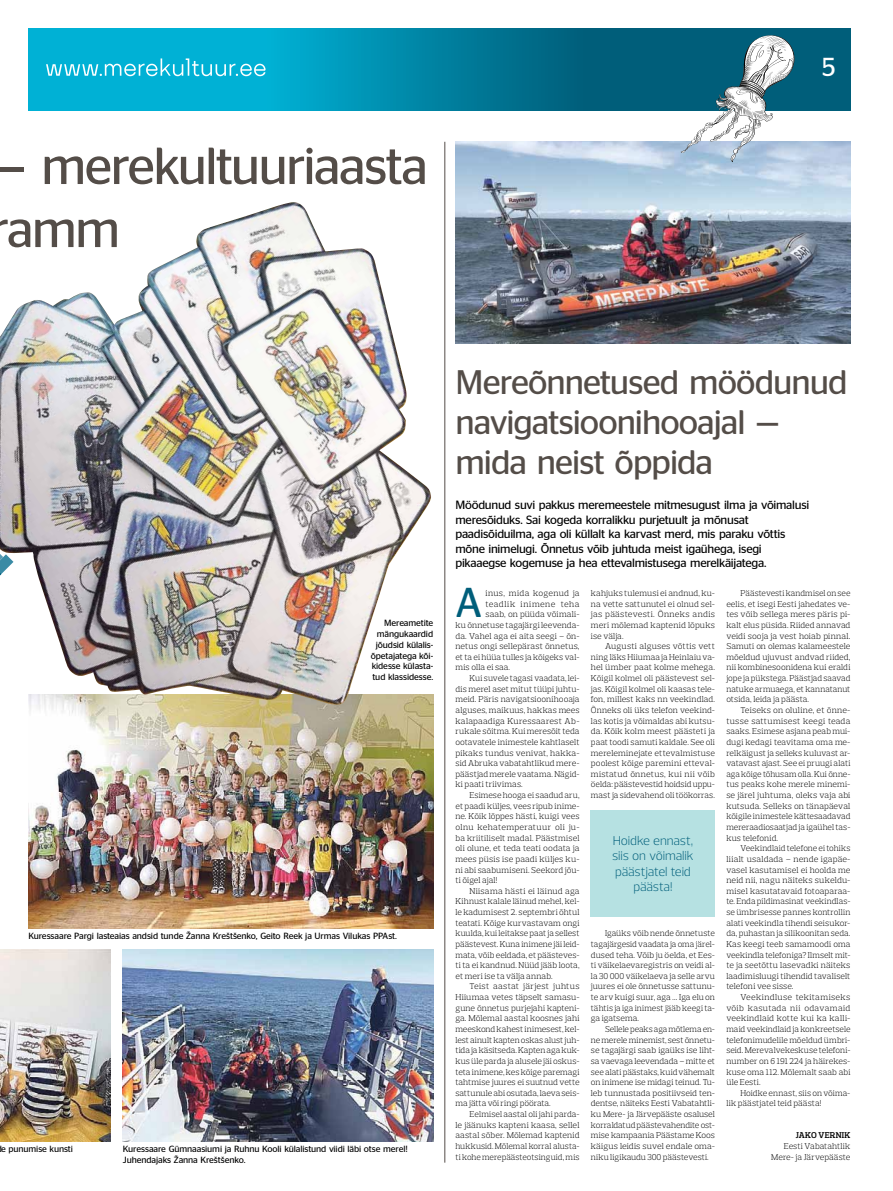
<style>
.page{position:relative;width:893px;height:1191px;background:#fff}
.page>*{position:absolute;margin:0;border:0;box-sizing:border-box;transform-origin:0 0}
.t1{font:52px/63px "Stag Sans";letter-spacing:-.04em;color:#544d48}
.t2{font:41.7px "Stag Sans";color:#005e7a}
.t3{font:34px/40px "Stag Sans";letter-spacing:-.03em;color:#544d48}
.t4{font:26px "Stag Sans";color:#fff}
.t5{font:300 13px/15.6px "Prelo";letter-spacing:-.015em;color:#005e7a;text-align:center}
.t6{font:12px/14.4px "Stag Sans";letter-spacing:-.025em;color:#000}
.t7{font:9px/10.8px "Stag Sans";letter-spacing:-.01em;color:#000;text-align:right}
.t8{font:300 8.6px/10.6px "Prelo Slab";letter-spacing:.005em;color:#000;text-align:justify}
.t9{font:300 8.6px "Prelo Slab";letter-spacing:.025em;color:#000}
.t10{font:300 8.6px "Prelo Slab";letter-spacing:.035em;color:#000}
.t11{font:300 8.6px "Prelo Slab";letter-spacing:.055em;color:#000}
.t12{font:600 8.6px "Prelo Slab";letter-spacing:.03em;color:#000}
</style>
<div class="page">
<svg style="left:28px;top:28px;width:822px;height:83px"></svg>
<svg style="left:46px;top:58px;width:220px;height:18px"></svg>
<img style="left:455px;top:142px;width:395px;height:202px">
<hr style="left:445px;top:142px;width:1px;height:1020px;background:#544d48">
<div style="left:591px;top:810px;width:124px;height:106px;background:#b6e1e2"></div>
<svg style="left:680px;top:34px;width:116px;height:128px"></svg>
<img style="left:28px;top:694px;width:406px;height:234px">
<img style="left:0;top:950px;width:111px;height:191px">
<img style="left:123px;top:950px;width:311px;height:191px">
<img style="left:0;top:202px;width:432px;height:503px">
<svg style="left:0;top:554px;width:13px;height:21px"></svg>
<h1 class="t1" style="left:-11px;top:134px;width:440px">— merekultuuriaasta ramm</h1>
<h3 class="t4" style="left:822px;top:52px;width:15px">5</h3>
<p class="t7" style="left:371px;top:617px;width:64px">Mereametite mängukaardid jõudsid külalis&shy;õpetajatega kõi&shy;kidesse külasta&shy;tud klassidesse.</p>
<p class="t7" style="left:28px;top:930px;width:370px">Kuressaare Pargi lasteaias andsid tunde Žanna Kreštšenko, Geito Reek ja Urmas Vilukas PPAst.</p>
<p class="t7" style="left:1px;top:1143px;width:73px">e punumise kunsti</p>
<p class="t7" style="left:123px;top:1143px;width:286px;text-align:left">Kuressaare Gümnaasiumi ja Ruhnu Kooli külalistund viidi läbi otse merel!<br>Juhendajaks Žanna Kreštšenko.</p>
<h3 class="t3" style="left:455px;top:362px;width:394px">Mereõnnetused möödunud navigatsioonihooajal — mida neist õppida</h3>
<p class="t6" style="left:455px;top:498px;width:355px">Möödunud suvi pakkus meremeestele mitmesugust ilma ja võimalusi meresõiduks. Sai kogeda korralikku purjetuult ja mõnusat paadisõiduilma, aga oli küllalt ka karvast merd, mis paraku võttis mõne inimelugi. Õnnetus võib juhtuda meist igaühega, isegi pikaaegse kogemuse ja hea ettevalmistusega merelkäijatega.</p>
<h2 class="t2" style="left:455px;top:579px;width:28px">A</h2>
<p class="t8" style="left:485px;top:588px;width:96px">inus, mida kogenud ja</p>
<p class="t11" style="left:485px;top:598px;width:96px">teadlik inimene teha</p>
<p class="t8" style="left:485px;top:609px;width:96px">saab, on püüda võimali-</p>
<p class="t8" style="left:455px;top:619px;width:126px">ku õnnetuse tagajärgi leevenda-</p>
<p class="t8" style="left:455px;top:630px;width:126px">da. Vahel aga ei aita seegi – õn-</p>
<p class="t8" style="left:455px;top:641px;width:126px">netus ongi sellepärast õnnetus,</p>
<p class="t8" style="left:455px;top:651px;width:126px">et ta ei hüüa tulles ja kõigeks val-</p>
<p class="t8" style="left:455px;top:662px;width:56px">mis olla ei saa.</p>
<p class="t8" style="left:470px;top:673px;width:111px">Kui suvele tagasi vaadata, lei-</p>
<p class="t8" style="left:455px;top:683px;width:126px">dis merel aset mitut tüüpi juhtu-</p>
<p class="t8" style="left:455px;top:694px;width:126px">meid. Päris navigatsioonihooaja</p>
<p class="t8" style="left:455px;top:705px;width:126px">alguses, maikuus, hakkas mees</p>
<p class="t8" style="left:455px;top:715px;width:126px">kalapaadiga Kuressaarest Ab-</p>
<p class="t8" style="left:455px;top:726px;width:126px">rukale sõitma. Kui meresõit teda</p>
<p class="t8" style="left:455px;top:736px;width:126px">ootavatele inimestele kahtlaselt</p>
<p class="t8" style="left:455px;top:747px;width:126px">pikaks tundus venivat, hakka-</p>
<p class="t8" style="left:455px;top:758px;width:126px">sid Abruka vabatahtlikud mere-</p>
<p class="t8" style="left:455px;top:768px;width:126px">päästjad merele vaatama. Nägid-</p>
<p class="t8" style="left:455px;top:779px;width:69px">ki paati triivimas.</p>
<p class="t8" style="left:470px;top:790px;width:111px">Esimese hooga ei saadud aru,</p>
<p class="t8" style="left:455px;top:800px;width:126px">et paadi küljes, vees ripub inime-</p>
<p class="t8" style="left:455px;top:811px;width:126px">ne. Kõik lõppes hästi, kuigi vees</p>
<p class="t9" style="left:455px;top:822px;width:126px">olnu kehatemperatuur oli ju-</p>
<p class="t8" style="left:455px;top:832px;width:126px">ba kriitiliselt madal. Päästmisel</p>
<p class="t8" style="left:455px;top:843px;width:126px">oli olune, et teda teati oodata ja</p>
<p class="t8" style="left:455px;top:853px;width:126px">mees püsis ise paadi küljes ku-</p>
<p class="t8" style="left:455px;top:864px;width:126px">ni abi saabumiseni. Seekord jõu-</p>
<p class="t8" style="left:455px;top:875px;width:43px">ti õigel ajal!</p>
<p class="t9" style="left:470px;top:885px;width:111px">Niisama hästi ei läinud aga</p>
<p class="t8" style="left:455px;top:896px;width:126px">Kihnust kalale läinud mehel, kel-</p>
<p class="t8" style="left:455px;top:906px;width:126px">le kadumisest 2. septembri õhtul</p>
<p class="t8" style="left:455px;top:917px;width:126px">teatati. Kõige kurvastavam ongi</p>
<p class="t8" style="left:455px;top:928px;width:126px">kuulda, kui leitakse paat ja sellest</p>
<p class="t8" style="left:455px;top:938px;width:126px">päästevest. Kuna inimene jäi leid-</p>
<p class="t8" style="left:455px;top:949px;width:126px">mata, võib eeldada, et päästeves-</p>
<p class="t8" style="left:455px;top:960px;width:126px">ti ta ei kandnud. Nüüd jääb loota,</p>
<p class="t8" style="left:455px;top:970px;width:99px">et meri ise ta välja annab.</p>
<p class="t10" style="left:470px;top:981px;width:111px">Teist aastat järjest juhtus</p>
<p class="t8" style="left:455px;top:992px;width:126px">Hiiumaa vetes täpselt samasu-</p>
<p class="t8" style="left:455px;top:1002px;width:126px">gune õnnetus purjejahi kapteni-</p>
<p class="t8" style="left:455px;top:1013px;width:126px">ga. Mõlemal aastal koosnes jahi</p>
<p class="t8" style="left:455px;top:1023px;width:126px">meeskond kahest inimesest, kel-</p>
<p class="t8" style="left:455px;top:1034px;width:126px">lest ainult kapten oskas alust juh-</p>
<p class="t8" style="left:455px;top:1045px;width:126px">tida ja käsitseda. Kapten aga kuk-</p>
<p class="t8" style="left:455px;top:1055px;width:126px">kus üle parda ja alusele jäi oskus-</p>
<p class="t8" style="left:455px;top:1066px;width:126px">teta inimene, kes kõige paremagi</p>
<p class="t8" style="left:455px;top:1077px;width:126px">tahtmise juures ei suutnud vette</p>
<p class="t8" style="left:455px;top:1087px;width:126px">sattunule abi osutada, laeva seis-</p>
<p class="t8" style="left:455px;top:1098px;width:97px">ma jätta või ringi pöörata.</p>
<p class="t8" style="left:470px;top:1108px;width:111px">Eelmisel aastal oli jahi parda-</p>
<p class="t8" style="left:455px;top:1119px;width:126px">le jäänuks kapteni kaasa, sellel</p>
<p class="t8" style="left:455px;top:1130px;width:126px">aastal sõber. Mõlemad kaptenid</p>
<p class="t8" style="left:455px;top:1140px;width:126px">hukkusid. Mõlemal korral alusta-</p>
<p class="t8" style="left:455px;top:1151px;width:126px">ti kohe merepäästeotsinguid, mis</p>
<p class="t8" style="left:591px;top:588px;width:126px">kahjuks tulemusi ei andnud, ku&shy;na vette sattunutel ei olnud sel&shy;jas päästevesti. Õnneks andis meri mõlemad kaptenid lõpuks ise välja.</p>
<p class="t8" style="left:591px;top:641px;width:126px;text-indent:14px">Augusti alguses võttis vett ning läks Hiiumaa ja Heinlaiu va&shy;hel ümber paat kolme mehega.<br>Kõigil kolmel oli päästevest sel&shy;jas. Kõigil kolmel oli kaasas tele&shy;fon, millest kaks nn veekindlad.<br>Õnneks oli üks telefon veekind&shy;las kotis ja võimaldas abi kutsu&shy;da. Kõik kolm meest päästeti ja paat toodi samuti kaldale. See oli mereleminejate ettevalmistuse poolest kõige paremini etteval&shy;mistatud õnnetus, kui nii võib öelda: päästevestid hoidsid uppu&shy;mast ja sidevahend oli töökorras.</p>
<h3 class="t5" style="left:612px;top:832px;width:83px">Hoidke ennast, siis on võimalik päästjatel teid päästa!</h3>
<p class="t8" style="left:591px;top:928px;width:126px;text-indent:14px">Igaüks võib nende õnnetuste tagajärgesid vaadata ja oma järel&shy;dused teha. Võib ju öelda, et Ees&shy;ti väikelaevaregistris on veidi al&shy;la 30 000 väikelaeva ja selle arvu juures ei ole õnnetusse sattunu&shy;te arv kuigi suur, aga … Iga elu on tähtis ja iga inimest jääb keegi ta&shy;ga igatsema.</p>
<p class="t8" style="left:591px;top:1023px;width:126px;text-indent:14px">Sellele peaks aga mõtlema en&shy;ne merele minemist, sest õnnetu&shy;se tagajärgi saab igaüks ise liht&shy;sa vaevaga leevendada – mitte et see alati päästaks, kuid vähemalt on inimene ise midagi teinud. Tu&shy;leb tunnustada positiivseid ten&shy;dentse, näiteks Eesti Vabatahtli&shy;ku Mere- ja Järvepääste osalusel korraldatud päästevahendite ost&shy;mise kampaania Päästame Koos käigus leidis suvel endale oma&shy;niku ligikaudu 300 päästevesti.</p>
<p class="t8" style="left:726px;top:588px;width:126px;text-indent:14px">Päästevesti kandmisel on see eelis, et isegi Eesti jahedates ve&shy;tes võib sellega meres päris pi&shy;kalt elus püsida. Riided annavad veidi sooja ja vest hoiab pinnal.<br>Samuti on olemas kalameestele mõeldud ujuvust andvad riided, nii kombinesoonidena kui eraldi jope ja pükstega. Päästjad saavad natuke armuaega, et kannatanut otsida, leida ja päästa.</p>
<p class="t8" style="left:726px;top:705px;width:126px;text-indent:14px">Teiseks on oluline, et õnne&shy;tusse sattumisest keegi teada saaks. Esimese asjana peab mui&shy;dugi kedagi teavitama oma me&shy;relkäigust ja selleks kuluvast ar&shy;vatavast ajast. See ei pruugi alati aga kõige tõhusam olla. Kui õnne&shy;tus peaks kohe merele minemi&shy;se järel juhtuma, oleks vaja abi kutsuda. Selleks on tänapäeval kõigile inimestele kättesaadavad mereraadiosaatjad ja igaühel tas&shy;kus telefonid.</p>
<p class="t8" style="left:726px;top:843px;width:126px;text-indent:14px">Veekindlaid telefone ei tohiks liialt usaldada – nende igapäe&shy;vasel kasutamisel ei hoolda me neid nii, nagu näiteks sukeldu&shy;misel kasutatavaid fotoaparaa&shy;te. Enda pildimasinat veekindlas&shy;se ümbrisesse pannes kontrollin alati veekindla tihendi seisukor&shy;da, puhastan ja silikoonitan seda.<br>Kas keegi teeb samamoodi oma veekindla telefoniga? Ilmselt mit&shy;te ja seetõttu lasevadki näiteks laadimisluugi tihendid tavaliselt telefoni vee sisse.</p>
<p class="t8" style="left:726px;top:992px;width:126px;text-indent:14px">Veekindluse tekitamiseks võib kasutada nii odavamaid veekindlaid kotte kui ka kalli&shy;maid veekindlaid ja konkreetsele telefonimudelile mõeldud ümbri&shy;seid. Merevalvekeskuse telefoni&shy;number on 6 191 224 ja häirekes&shy;kuse oma 112. Mõlemalt saab abi üle Eesti.</p>
<p class="t8" style="left:726px;top:1087px;width:126px;text-indent:14px">Hoidke ennast, siis on võima&shy;lik päästjatel teid päästa!</p>
<p class="t12" style="left:796px;top:1130px;width:56px">JAKO VERNIK</p>
<p class="t8" style="left:771px;top:1140px;width:81px;text-align:right">Eesti Vabatahtlik<br>Mere- ja Järvepääste</p>
</div>
